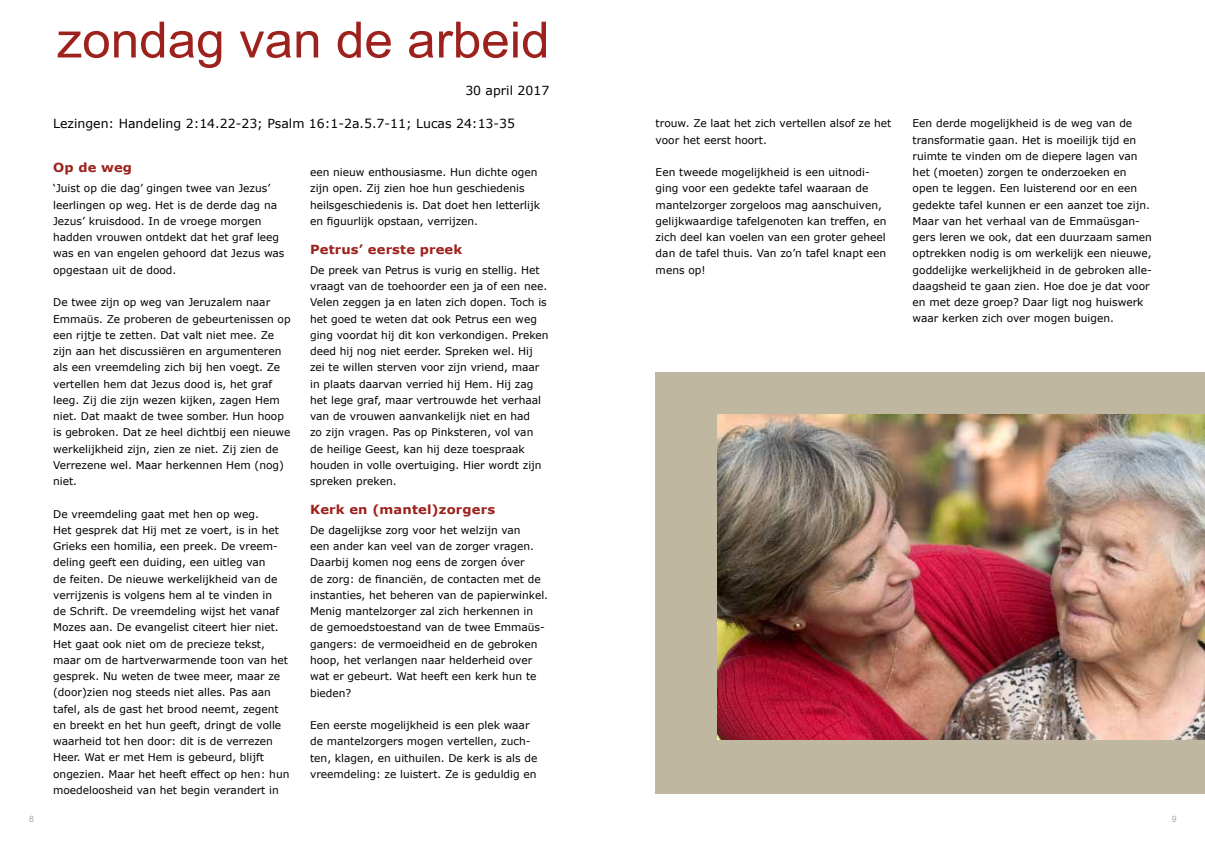
<style>
.page{position:relative;width:1205px;height:851px;background:#fff}
.page>*{position:absolute;margin:0;border:0;box-sizing:border-box;transform-origin:0 0}
.t1{font:50px "Arial Narrow";color:#9d211c;scale:1.25 1}
.t2{font:12.5px "Verdana";color:#000}
.t3{font:700 12.5px "Verdana";letter-spacing:.01em;color:#9d211c;scale:1.05 1}
.t4{font:10.62px/16.2px "Verdana";color:#000}
.t5{font:8.75px "Arial";color:#a5ad97}
</style>
<div class="page">
<div style="left:655px;top:372px;width:550px;height:421px;background:#bfb79f"></div>
<img style="left:717px;top:414px;width:488px;height:325px">
<h1 class="t1" style="left:57px;top:3px;width:396px">zondag van de arbeid</h1>
<p class="t2" style="left:465px;top:82px;width:85px">30 april 2017</p>
<p class="t2" style="left:53px;top:114px;width:463px">Lezingen: Handeling 2:14.22-23; Psalm 16:1-2a.5.7-11; Lucas 24:13-35</p>
<p class="t4" style="left:656px;top:115px;width:237px">trouw. Ze laat het zich vertellen alsof ze het voor het eerst hoort.</p>
<p class="t4" style="left:656px;top:164px;width:232px">Een tweede mogelijkheid is een uitnodi&shy;ging voor een gedekte tafel waaraan de mantelzorger zorgeloos mag aanschuiven, gelijkwaardige tafelgenoten kan treffen, en zich deel kan voelen van een groter geheel dan de tafel thuis. Van zo’n tafel knapt een mens op!</p>
<p class="t3" style="left:53px;top:159px;width:77px">Op de weg</p>
<p class="t4" style="left:53px;top:180px;width:233px">‘Juist op die dag’ gingen twee van Jezus’ leerlingen op weg. Het is de derde dag na Jezus’ kruisdood. In de vroege morgen hadden vrouwen ontdekt dat het graf leeg was en van engelen gehoord dat Jezus was opgestaan uit de dood.</p>
<p class="t4" style="left:53px;top:294px;width:239px">De twee zijn op weg van Jeruzalem naar Emmaüs. Ze proberen de gebeurtenissen op een rijtje te zetten. Dat valt niet mee. Ze zijn aan het discussiëren en argumenteren als een vreemdeling zich bij hen voegt. Ze vertellen hem dat Jezus dood is, het graf leeg. Zij die zijn wezen kijken, zagen Hem niet. Dat maakt de twee somber. Hun hoop is gebroken. Dat ze heel dichtbij een nieuwe werkelijkheid zijn, zien ze niet. Zij zien de Verrezene wel. Maar herkennen Hem (nog) niet.</p>
<p class="t4" style="left:53px;top:505px;width:238px">De vreemdeling gaat met hen op weg.<br>Het gesprek dat Hij met ze voert, is in het Grieks een homilia, een preek. De vreem&shy;deling geeft een duiding, een uitleg van<br>de feiten. De nieuwe werkelijkheid van de verrijzenis is volgens hem al te vinden in<br>de Schrift. De vreemdeling wijst het vanaf Mozes aan. De evangelist citeert hier niet.<br>Het gaat ook niet om de precieze tekst, maar om de hartverwarmende toon van het gesprek. Nu weten de twee meer, maar ze (door)zien nog steeds niet alles. Pas aan tafel, als de gast het brood neemt, zegent en breekt en het hun geeft, dringt de volle waarheid tot hen door: dit is de verrezen Heer. Wat er met Hem is gebeurd, blijft ongezien. Maar het heeft effect op hen: hun moedeloosheid van het begin verandert in</p>
<p class="t4" style="left:310px;top:164px;width:231px">een nieuw enthousiasme. Hun dichte ogen zijn open. Zij zien hoe hun geschiedenis heilsgeschiedenis is. Dat doet hen letterlijk en figuurlijk opstaan, verrijzen.</p>
<p class="t3" style="left:310px;top:240px;width:146px">Petrus’ eerste preek</p>
<p class="t4" style="left:310px;top:261px;width:240px">De preek van Petrus is vurig en stellig. Het vraagt van de toehoorder een ja of een nee.<br>Velen zeggen ja en laten zich dopen. Toch is het goed te weten dat ook Petrus een weg ging voordat hij dit kon verkondigen. Preken deed hij nog niet eerder. Spreken wel. Hij zei te willen sterven voor zijn vriend, maar in plaats daarvan verried hij Hem. Hij zag het lege graf, maar vertrouwde het verhaal van de vrouwen aanvankelijk niet en had<br>zo zijn vragen. Pas op Pinksteren, vol van de heilige Geest, kan hij deze toespraak houden in volle overtuiging. Hier wordt zijn spreken preken.</p>
<p class="t3" style="left:310px;top:500px;width:178px">Kerk en (mantel)zorgers</p>
<p class="t4" style="left:310px;top:521px;width:239px">De dagelijkse zorg voor het welzijn van<br>een ander kan veel van de zorger vragen.<br>Daarbij komen nog eens de zorgen óver<br>de zorg: de financiën, de contacten met de instanties, het beheren van de papierwinkel.<br>Menig mantelzorger zal zich herkennen in de gemoedstoestand van de twee Emmaüs&shy;gangers: de vermoeidheid en de gebroken hoop, het verlangen naar helderheid over wat er gebeurt. Wat heeft een kerk hun te bieden?</p>
<p class="t4" style="left:310px;top:716px;width:229px">Een eerste mogelijkheid is een plek waar de mantelzorgers mogen vertellen, zuch&shy;ten, klagen, en uithuilen. De kerk is als de vreemdeling: ze luistert. Ze is geduldig en</p>
<p class="t4" style="left:912px;top:115px;width:241px">Een derde mogelijkheid is de weg van de transformatie gaan. Het is moeilijk tijd en ruimte te vinden om de diepere lagen van het (moeten) zorgen te onderzoeken en open te leggen. Een luisterend oor en een gedekte tafel kunnen er een aanzet toe zijn.<br>Maar van het verhaal van de Emmaüsgan&shy;gers leren we ook, dat een duurzaam samen optrekken nodig is om werkelijk een nieuwe, goddelijke werkelijkheid in de gebroken alle&shy;daagsheid te gaan zien. Hoe doe je dat voor en met deze groep? Daar ligt nog huiswerk waar kerken zich over mogen buigen.</p>
<p class="t5" style="left:29px;top:812px;width:6px">8</p>
<p class="t5" style="left:1172px;top:812px;width:6px">9</p>
</div>
